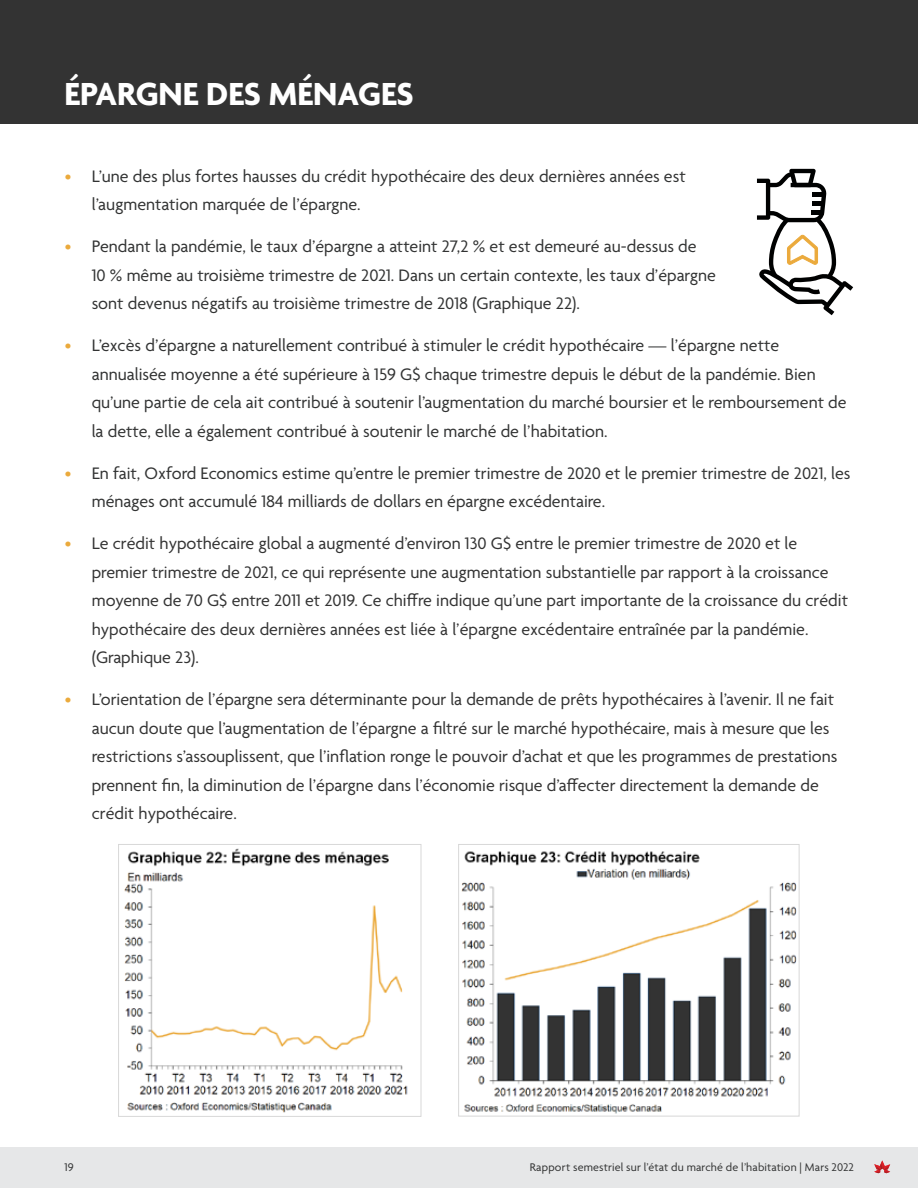
<style>
.page{position:relative;width:918px;height:1188px;background:#fff}
.page>*{position:absolute;margin:0;border:0;box-sizing:border-box;transform-origin:0 0}
.t1{font:700 34.5px "Agenda";color:#fff}
.t2{font:18px/28.5px "Agenda";color:#323333}
.t3{font:18px/28.5px "Agenda";color:#333}
.t4{font:12px "Agenda";letter-spacing:.015em;color:#323333}
.s1{color:#ebaa3c}
</style>
<div class="page">
<div style="left:0;top:1147px;width:918px;height:41px;background:#e6e7e8"></div>
<svg style="left:874px;top:1160px;width:16px;height:13px"></svg>
<div style="left:0;top:0;width:918px;height:124px;background:#333"></div>
<img style="left:124px;top:848px;width:284px;height:265px">
<img style="left:461px;top:851px;width:335px;height:263px">
<svg style="left:757px;top:169px;width:96px;height:146px"></svg>
<h1 class="t1" style="left:64px;top:75px;width:351px">ÉPARGNE DES MÉNAGES</h1>
<p class="t2" style="left:92px;top:163px;width:595px;text-indent:-27px"><span class="s1">•</span> L’une des plus fortes hausses du crédit hypothécaire des deux dernières années est l’augmentation marquée de l’épargne.</p>
<p class="t2" style="left:92px;top:233px;width:626px;text-indent:-27px"><span class="s1">•</span> Pendant la pandémie, le taux d’épargne a atteint 27,2 % et est demeuré au-dessus de<br>10 % même au troisième trimestre de 2021. Dans un certain contexte, les taux d’épargne sont devenus négatifs au troisième trimestre de 2018 (Graphique 22).</p>
<p class="t2" style="left:92px;top:332px;width:756px;text-indent:-27px"><span class="s1">•</span> L’excès d’épargne a naturellement contribué à stimuler le crédit hypothécaire — l’épargne nette annualisée moyenne a été supérieure à 159 G$ chaque trimestre depuis le début de la pandémie. Bien qu’une partie de cela ait contribué à soutenir l’augmentation du marché boursier et le remboursement de la dette, elle a également contribué à soutenir le marché de l’habitation.</p>
<p class="t2" style="left:92px;top:460px;width:760px;text-indent:-27px"><span class="s1">•</span> En fait, Oxford Economics estime qu’entre le premier trimestre de 2020 et le premier trimestre de 2021, les ménages ont accumulé 184 milliards de dollars en épargne excédentaire.</p>
<p class="t3" style="left:92px;top:530px;width:758px;text-indent:-27px"><span class="s1">•</span> Le crédit hypothécaire global a augmenté d’environ 130 G$ entre le premier trimestre de 2020 et le premier trimestre de 2021, ce qui représente une augmentation substantielle par rapport à la croissance moyenne de 70 G$ entre 2011 et 2019. Ce chiffre indique qu’une part importante de la croissance du crédit hypothécaire des deux dernières années est liée à l’épargne excédentaire entraînée par la pandémie. (Graphique 23).</p>
<p class="t3" style="left:92px;top:686px;width:747px;text-indent:-27px"><span class="s1">•</span> L’orientation de l’épargne sera déterminante pour la demande de prêts hypothécaires à l’avenir. Il ne fait aucun doute que l’augmentation de l’épargne a filtré sur le marché hypothécaire, mais à mesure que les restrictions s’assouplissent, que l’inflation ronge le pouvoir d’achat et que les programmes de prestations prennent fin, la diminution de l’épargne dans l’économie risque d’affecter directement la demande de crédit hypothécaire.</p>
<p class="t4" style="left:64px;top:1161px;width:11px">19</p>
<p class="t4" style="left:530px;top:1161px;width:326px">Rapport semestriel sur l’état du marché de l’habitation | Mars 2022</p>
</div>
